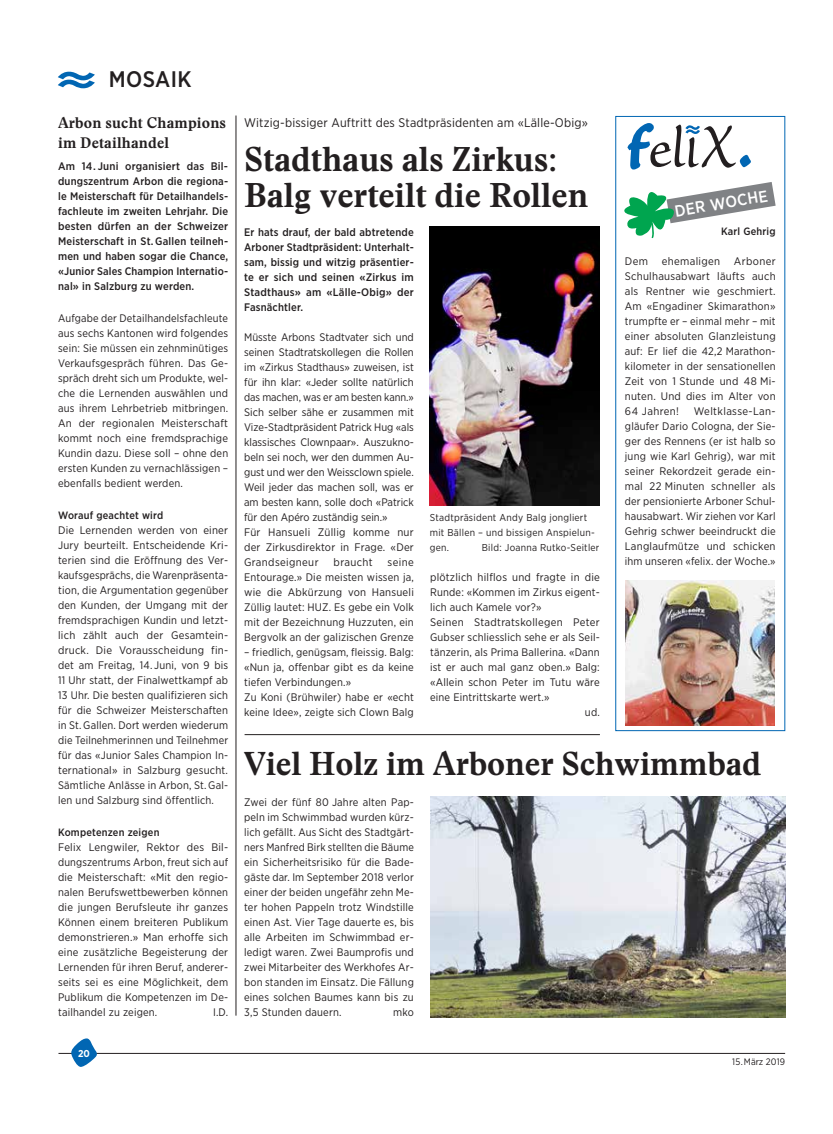
<style>
.page{position:relative;width:833px;height:1134px;background:#fff}
.page>*{position:absolute;margin:0;border:0;box-sizing:border-box;transform-origin:0 0}
.t1{font:700 33.75px/36.2px "Stanley";letter-spacing:-.005em;color:#231f20}
.t2{font:700 32.5px "Stanley";letter-spacing:-.005em;color:#231f20}
.t3{font:500 22.5px "Gotham Narrow";letter-spacing:.015em;color:#231f20}
.t4{font:500 16.25px "Gotham Narrow";color:#fff}
.t5{font:700 15px/20px "Stanley";letter-spacing:.01em;color:#231f20}
.t6{font:12.5px "Gotham Narrow";letter-spacing:.015em;color:#231f20}
.t7{font:11px/15px "Gotham Narrow";letter-spacing:.015em;color:#231f20;text-align:justify}
.t8{font:500 11px/15px "Gotham Narrow";letter-spacing:.015em;color:#231f20;text-align:justify}
.t9{font:500 10.62px "Gotham Narrow";letter-spacing:.02em;color:#231f20}
.t10{font:10px/15px "Gotham Narrow";letter-spacing:.025em;color:#231f20}
.t11{font:700 10px "Gotham Narrow";color:#fff}
.t12{font:9.38px "Gotham Narrow";letter-spacing:.01em;color:#231f20}
</style>
<div class="page">
<svg style="left:58px;top:72px;width:37px;height:16px"></svg>
<hr style="left:58px;top:1053px;width:727px;height:1px;background:#231f20">
<svg style="left:70px;top:1038px;width:28px;height:29px"></svg>
<hr style="left:236px;top:116px;width:1px;height:900px;background:#231f20">
<svg style="left:628px;top:123px;width:123px;height:47px"></svg>
<svg style="left:624px;top:182px;width:151px;height:56px"></svg>
<img style="left:430px;top:797px;width:355px;height:220px">
<hr style="left:244px;top:734px;width:356px;height:1px;background:#231f20">
<img style="left:430px;top:227px;width:169px;height:279px">
<img style="left:625px;top:581px;width:150px;height:144px">
<h3 class="t3" style="left:109px;top:65px;width:84px">MOSAIK</h3>
<h3 class="t5" style="left:58px;top:113px;width:169px">Arbon sucht Champions im Detailhandel</h3>
<p class="t8" style="left:58px;top:159px;width:172px">Am 14. Juni organisiert das Bil&shy;dungszentrum Arbon die regiona&shy;le Meisterschaft für Detailhandels&shy;fachleute im zweiten Lehrjahr. Die besten dürfen an der Schweizer Meisterschaft in St. Gallen teilneh&shy;men und haben sogar die Chance, «Junior Sales Champion Internatio&shy;nal» in Salzburg zu werden.</p>
<p class="t7" style="left:58px;top:310px;width:172px">Aufgabe der Detailhandelsfachleute aus sechs Kantonen wird folgendes sein: Sie müssen ein zehnminütiges Verkaufsgespräch führen. Das Ge&shy;spräch dreht sich um Produkte, wel&shy;che die Lernenden auswählen und aus ihrem Lehrbetrieb mitbringen.<br>An der regionalen Meisterschaft kommt noch eine fremdsprachige Kundin dazu. Diese soll – ohne den ersten Kunden zu vernachlässigen – ebenfalls bedient werden.</p>
<p class="t9" style="left:58px;top:508px;width:107px">Worauf geachtet wird</p>
<p class="t7" style="left:58px;top:522px;width:172px">Die Lernenden werden von einer Jury beurteilt. Entscheidende Kri&shy;terien sind die Eröffnung des Ver&shy;kaufsgesprächs, die Warenpräsenta&shy;tion, die Argumentation gegenüber den Kunden, der Umgang mit der fremdsprachigen Kundin und letzt&shy;lich zählt auch der Gesamtein&shy;druck. Die Vorausscheidung fin&shy;det am Freitag, 14. Juni, von 9 bis 11 Uhr statt, der Finalwettkampf ab 13 Uhr. Die besten qualifizieren sich für die Schweizer Meisterschaften in St. Gallen. Dort werden wiederum die Teilnehmerinnen und Teilnehmer für das «Junior Sales Champion In&shy;ternational» in Salzburg gesucht.<br>Sämtliche Anlässe in Arbon, St. Gal&shy;len und Salzburg sind öffentlich.</p>
<p class="t9" style="left:58px;top:825px;width:103px">Kompetenzen zeigen</p>
<p class="t7" style="left:58px;top:839px;width:172px">Felix Lengwiler, Rektor des Bil&shy;dungszentrums Arbon, freut sich auf die Meisterschaft: «Mit den regio&shy;nalen Berufswettbewerben können die jungen Berufsleute ihr ganzes Können einem breiteren Publikum demonstrieren.» Man erhoffe sich eine zusätzliche Begeisterung der Lernenden für ihren Beruf, anderer&shy;seits sei es eine Möglichkeit, dem Publikum die Kompetenzen im De&shy;tailhandel zu zeigen.</p>
<p class="t7" style="left:213px;top:1004px;width:17px">I.D.</p>
<p class="t11" style="left:78px;top:1047px;width:13px">20</p>
<p class="t6" style="left:244px;top:115px;width:345px">Witzig-bissiger Auftritt des Stadtpräsidenten am «Lälle-Obig»</p>
<h1 class="t1" style="left:244px;top:141px;width:346px">Stadthaus als Zirkus:<br>Balg verteilt die Rollen</h1>
<p class="t8" style="left:244px;top:224px;width:171px">Er hats drauf, der bald abtretende Arboner Stadtpräsident: Unterhalt&shy;sam, bissig und witzig präsentier&shy;te er sich und seinen «Zirkus im Stadthaus» am «Lälle-Obig» der Fasnächtler.</p>
<p class="t7" style="left:244px;top:329px;width:171px;text-align:left">Müsste Arbons Stadtvater sich und seinen Stadtratskollegen die Rollen im «Zirkus Stadthaus» zuweisen, ist für ihn klar: «Jeder sollte natürlich das machen, was er am besten kann.» Sich selber sähe er zusammen mit Vize-Stadtpräsident Patrick Hug «als klassisches Clownpaar». Auszukno&shy;beln sei noch, wer den dummen Au&shy;gust und wer den Weissclown spiele.<br>Weil jeder das machen soll, was er am besten kann, solle doch «Patrick für den Apéro zuständig sein.»<br>Für Hansueli Züllig komme nur der Zirkusdirektor in Frage. «Der Grandseigneur</p>
<p class="t10" style="left:430px;top:510px;width:166px">Stadtpräsident Andy Balg jongliert mit Bällen – und bissigen Anspielun&shy;gen.</p>
<p class="t10" style="left:482px;top:540px;width:119px">Bild: Joanna Rutko-Seitler</p>
<p class="t7" style="left:333px;top:554px;width:40px">braucht</p>
<p class="t7" style="left:244px;top:554px;width:171px;text-indent:143px">seine Entourage.» Die meisten wissen ja, wie die Abkürzung von Hansueli Züllig lautet: HUZ. Es gebe ein Volk mit der Bezeichnung Huzzuten, ein Bergvolk an der galizischen Grenze</p>
<p class="t7" style="left:244px;top:644px;width:171px;text-align:left">– friedlich, genügsam, fleissig. Balg: «Nun ja, offenbar gibt es da keine tiefen Verbindungen.»<br>Zu Koni (Brühwiler) habe er «echt keine Idee», zeigte sich Clown Balg</p>
<p class="t7" style="left:430px;top:569px;width:171px">plötzlich hilflos und fragte in die</p>
<p class="t7" style="left:430px;top:584px;width:171px">Runde: «Kommen im Zirkus eigent-</p>
<p class="t7" style="left:430px;top:599px;width:113px">lich auch Kamele vor?»</p>
<p class="t7" style="left:430px;top:614px;width:171px">Seinen Stadtratskollegen Peter</p>
<p class="t7" style="left:430px;top:629px;width:171px">Gubser schliesslich sehe er als Seil-</p>
<p class="t7" style="left:430px;top:644px;width:171px">tänzerin, als Prima Ballerina. «Dann</p>
<p class="t7" style="left:430px;top:659px;width:171px">ist er auch mal ganz oben.» Balg:</p>
<p class="t7" style="left:430px;top:674px;width:171px">«Allein schon Peter im Tutu wäre</p>
<p class="t7" style="left:430px;top:689px;width:121px">eine Eintrittskarte wert.»</p>
<p class="t7" style="left:585px;top:704px;width:16px">ud.</p>
<h3 class="t4" style="left:673px;top:200px;width:96px;rotate:-9deg">DER WOCHE</h3>
<p class="t9" style="left:721px;top:225px;width:56px">Karl Gehrig</p>
<p class="t7" style="left:625px;top:254px;width:152px;text-indent:109px">Arboner Schulhausabwart läufts auch als Rentner wie geschmiert.<br>Am «Engadiner Skimarathon» trumpfte er – einmal mehr – mit einer absoluten Glanzleistung auf: Er lief die 42,2 Marathon&shy;kilometer in der sensationellen Zeit von 1 Stunde und 48 Mi&shy;nuten. Und dies im Alter von 64 Jahren!</p>
<p class="t7" style="left:625px;top:254px;width:25px">Dem</p>
<p class="t7" style="left:661px;top:254px;width:60px">ehemaligen</p>
<p class="t7" style="left:625px;top:404px;width:152px;text-indent:69px">Weltklasse-Lan&shy;gläufer Dario Cologna, der Sie&shy;ger des Rennens (er ist halb so jung wie Karl Gehrig), war mit seiner Rekordzeit gerade ein&shy;mal 22 Minuten schneller als der pensionierte Arboner Schul&shy;hausabwart. Wir ziehen vor Karl Gehrig schwer beeindruckt die Langlaufmütze und schicken ihm unseren «felix. der Woche.»</p>
<h2 class="t2" style="left:244px;top:745px;width:519px">Viel Holz im Arboner Schwimmbad</h2>
<p class="t7" style="left:244px;top:794px;width:171px">Zwei der fünf 80 Jahre alten Pap&shy;peln im Schwimmbad wurden kürz&shy;lich gefällt. Aus Sicht des Stadtgärt&shy;ners Manfred Birk stellten die Bäume ein Sicherheitsrisiko für die Bade&shy;gäste dar. Im September 2018 verlor einer der beiden ungefähr zehn Me&shy;ter hohen Pappeln trotz Windstille einen Ast. Vier Tage dauerte es, bis alle Arbeiten im Schwimmbad er&shy;ledigt waren. Zwei Baumprofis und zwei Mitarbeiter des Werkhofes Ar&shy;bon standen im Einsatz. Die Fällung eines solchen Baumes kann bis zu 3,5 Stunden dauern.</p>
<p class="t7" style="left:393px;top:1004px;width:22px">mko</p>
<p class="t12" style="left:732px;top:1056px;width:54px">15. März 2019</p>
</div>
